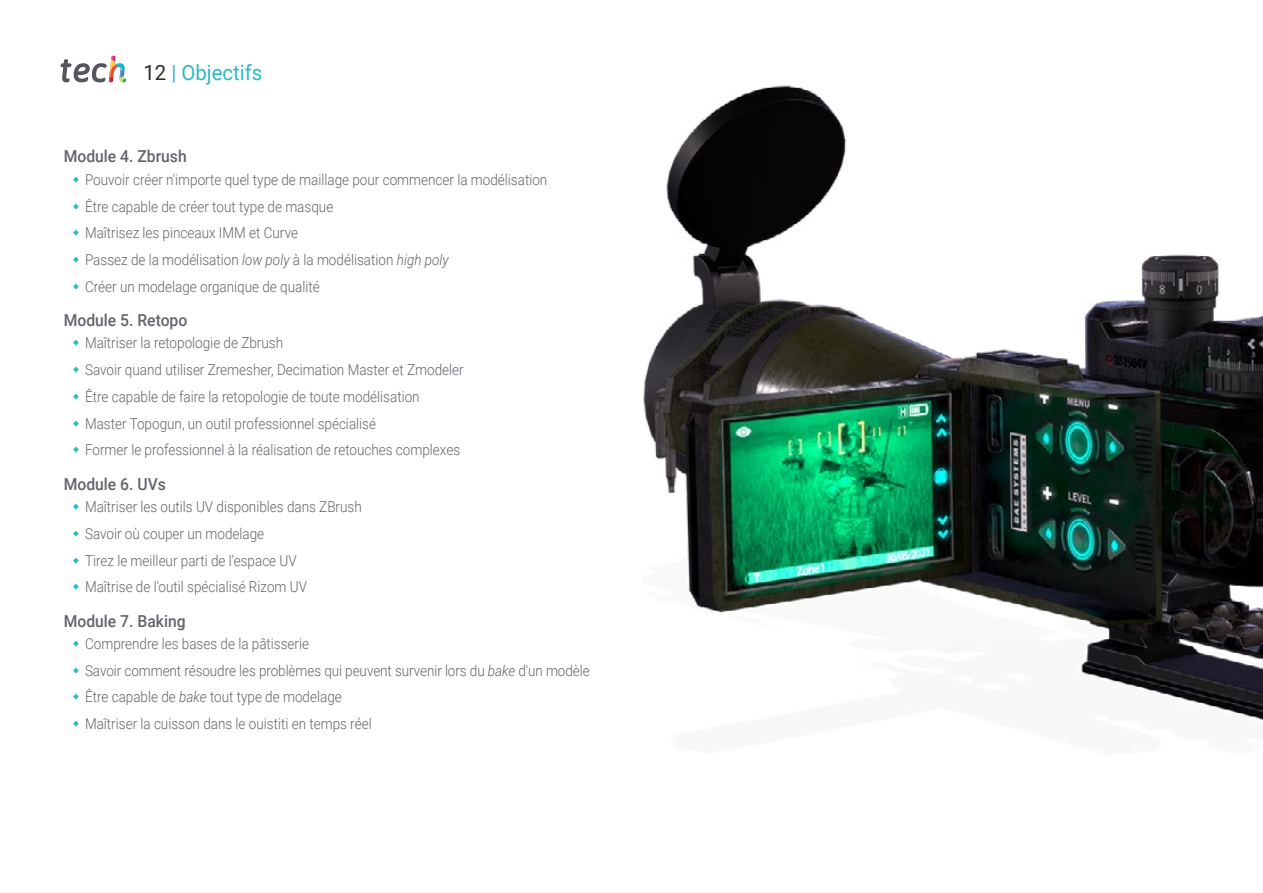
<style>
.page{position:relative;width:1263px;height:893px;background:#fff}
.page>*{position:absolute;margin:0;border:0;box-sizing:border-box;transform-origin:0 0}
.t1{font:21px "Roboto";color:#2db8c5}
.t2{font:500 16.5px "Roboto";color:#61646a;scale:.95 1}
.t3{font:300 15px/26.7px "Roboto";color:#61646a;scale:.9 1}
.s1{color:#312e20}
.s2{font-style:italic}
</style>
<div class="page">
<svg style="left:61px;top:56px;width:65px;height:27px"></svg>
<img style="left:643px;top:85px;width:620px;height:635px">
<h1 class="t1" style="left:144px;top:57px;width:120px"><span class="s1">12</span> | Objectifs</h1>
<p class="t2" style="left:64px;top:145px;width:131px">Module 4. Zbrush</p>
<p class="t3" style="left:85px;top:166px;width:515px">Pouvoir créer n'importe quel type de maillage pour commencer la modélisation Être capable de créer tout type de masque<br>Maîtrisez les pinceaux IMM et Curve<br>Passez de la modélisation <span class="s2">low poly</span> à la modélisation <span class="s2">high poly<br></span>Créer un modelage organique de qualité</p>
<p class="t2" style="left:64px;top:309px;width:132px">Module 5. Retopo</p>
<p class="t3" style="left:85px;top:329px;width:422px">Maîtriser la retopologie de Zbrush<br>Savoir quand utiliser Zremesher, Decimation Master et Zmodeler Être capable de faire la retopologie de toute modélisation Master Topogun, un outil professionnel spécialisé<br>Former le professionnel à la réalisation de retouches complexes</p>
<p class="t2" style="left:64px;top:472px;width:109px">Module 6. UVs</p>
<p class="t3" style="left:85px;top:493px;width:309px">Maîtriser les outils UV disponibles dans ZBrush Savoir où couper un modelage<br>Tirez le meilleur parti de l'espace UV<br>Maîtrise de l'outil spécialisé Rizom UV</p>
<p class="t2" style="left:64px;top:609px;width:130px">Module 7. Baking</p>
<p class="t3" style="left:85px;top:630px;width:562px">Comprendre les bases de la pâtisserie<br>Savoir comment résoudre les problèmes qui peuvent survenir lors du <span class="s2">bake</span> d'un modèle Être capable de <span class="s2">bake</span> tout type de modelage<br>Maîtriser la cuisson dans le ouistiti en temps réel</p>
</div>
